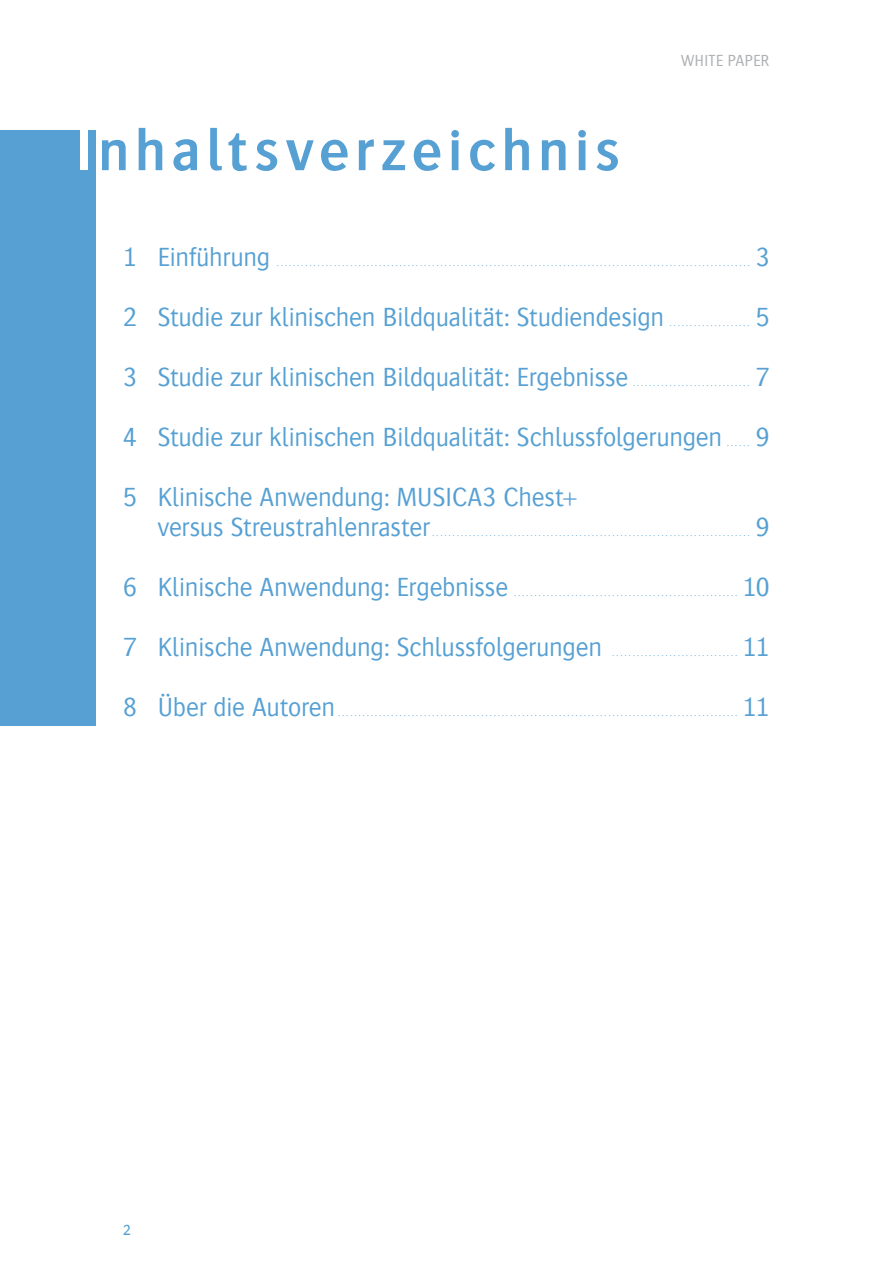
<style>
.page{position:relative;width:893px;height:1263px;background:#fff}
.page>*{position:absolute;margin:0;border:0;box-sizing:border-box;transform-origin:0 0}
.t1{font:600 60px "Bosis For Agfa";letter-spacing:.09em;color:#56a0d3}
.t2{font:300 27px/30px "Bosis For Agfa";letter-spacing:-.01em;color:#56a0d3}
.t3{font:300 16.5px "Bosis For Agfa";letter-spacing:-.005em;color:#adafb2}
.t4{font:500 15px "Bosis For Agfa";color:#56a0d3}
.t5{font:300 9px "Bosis For Agfa";color:#56a0d3}
.s1{color:#fff}
</style>
<div class="page">
<div style="left:0;top:130px;width:96px;height:596px;background:#56a0d3"></div>
<h1 class="t1" style="left:75px;top:118px;width:546px"><span class="s1">I</span>nhaltsverzeichnis</h1>
<h3 class="t3" style="left:681px;top:52px;width:90px">WHITE PAPER</h3>
<h2 class="t2" style="left:123px;top:242px;width:148px">1 Einführung</h2>
<h2 class="t2" style="left:756px;top:242px;width:15px">3</h2>
<p class="t5" style="left:277px;top:258px;width:474px">. . . . . . . . . . . . . . . . . . . . . . . . . . . . . . . . . . . . . . . . . . . . . . . . . . . . . . . . . . . . . . . . . . . . . . . . . . . . . . . . . . . . . . . . . . . . . . . . . . . . . . . . . . . . . . . . . . . .</p>
<h2 class="t2" style="left:123px;top:302px;width:542px">2 Studie zur klinischen Bildqualität: Studiendesign</h2>
<p class="t5" style="left:670px;top:318px;width:81px">. . . . . . . . . . . . . . . . . . . .</p>
<h2 class="t2" style="left:756px;top:302px;width:15px">5</h2>
<h2 class="t2" style="left:123px;top:362px;width:507px">3 Studie zur klinischen Bildqualität: Ergebnisse</h2>
<h2 class="t2" style="left:756px;top:362px;width:15px">7</h2>
<p class="t5" style="left:633px;top:378px;width:118px">. . . . . . . . . . . . . . . . . . . . . . . . . . . . .</p>
<h2 class="t2" style="left:123px;top:422px;width:600px">4 Studie zur klinischen Bildqualität: Schlussfolgerungen</h2>
<h2 class="t2" style="left:756px;top:422px;width:15px">9</h2>
<p class="t5" style="left:727px;top:438px;width:24px">. . . . . .</p>
<h2 class="t2" style="left:157px;top:482px;width:422px;text-indent:-34px">5 Klinische Anwendung: MUSICA3 Chest+ versus Streustrahlenraster</h2>
<p class="t5" style="left:432px;top:528px;width:319px">. . . . . . . . . . . . . . . . . . . . . . . . . . . . . . . . . . . . . . . . . . . . . . . . . . . . . . . . . . . . . . . . . . . . . . . . . . . . . .</p>
<h2 class="t2" style="left:756px;top:512px;width:15px">9</h2>
<h2 class="t2" style="left:123px;top:572px;width:386px">6 Klinische Anwendung: Ergebnisse</h2>
<p class="t5" style="left:514px;top:588px;width:224px">. . . . . . . . . . . . . . . . . . . . . . . . . . . . . . . . . . . . . . . . . . . . . . . . . . . . . . .</p>
<h2 class="t2" style="left:743px;top:572px;width:28px">10</h2>
<h2 class="t2" style="left:123px;top:632px;width:480px">7 Klinische Anwendung: Schlussfolgerungen</h2>
<p class="t5" style="left:612px;top:648px;width:126px">. . . . . . . . . . . . . . . . . . . . . . . . . . . . . . .</p>
<h2 class="t2" style="left:743px;top:632px;width:28px">11</h2>
<h2 class="t2" style="left:123px;top:692px;width:213px">8 Über die Autoren</h2>
<h2 class="t2" style="left:743px;top:692px;width:28px">11</h2>
<p class="t5" style="left:338px;top:708px;width:400px">. . . . . . . . . . . . . . . . . . . . . . . . . . . . . . . . . . . . . . . . . . . . . . . . . . . . . . . . . . . . . . . . . . . . . . . . . . . . . . . . . . . . . . . . . . . . . . . . . .</p>
<h3 class="t4" style="left:123px;top:1222px;width:9px">2</h3>
</div>
